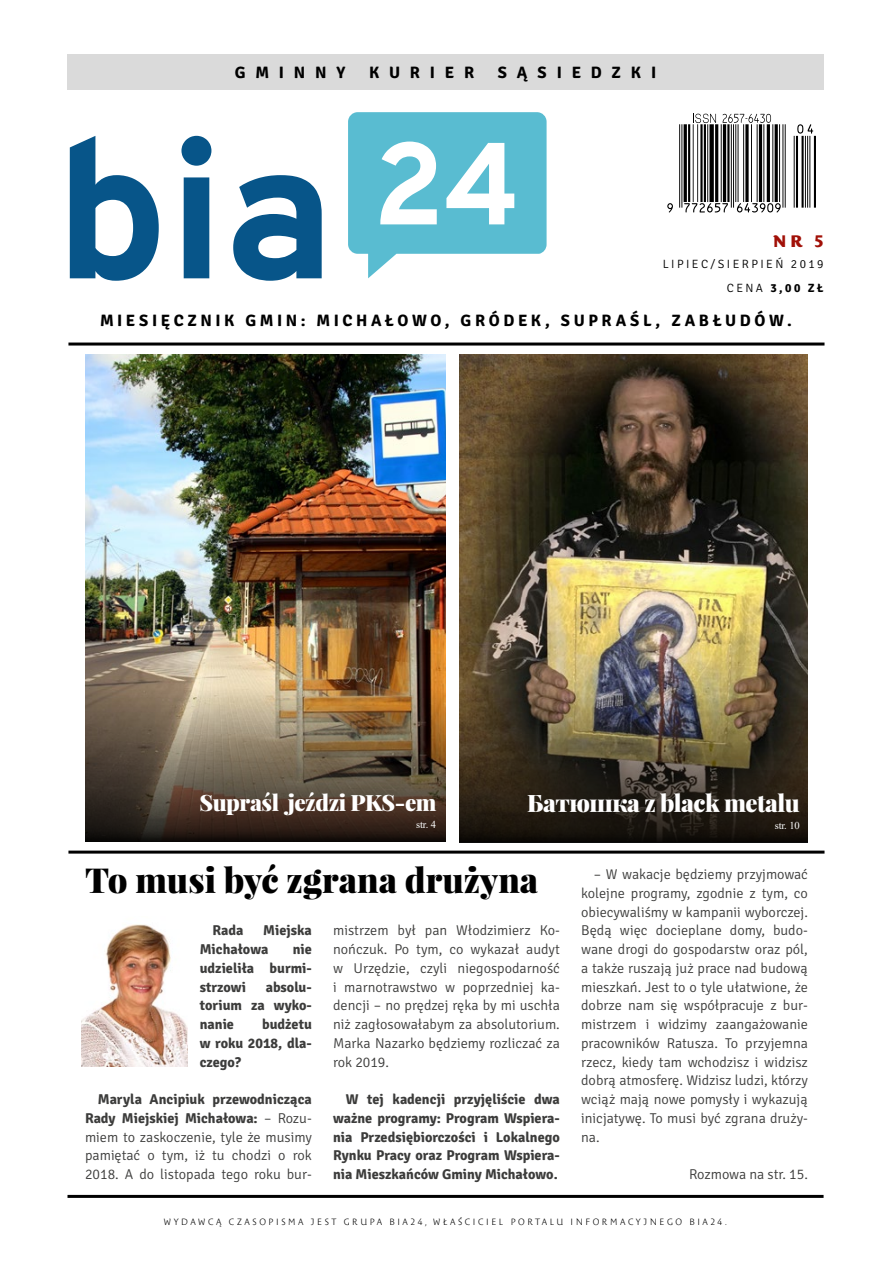
<style>
.page{position:relative;width:893px;height:1263px;background:#fff}
.page>*{position:absolute;margin:0;border:0;box-sizing:border-box;transform-origin:0 0}
.t1{font:900 34.5px "Playfair Display";color:#000}
.t2{font:900 24px "Playfair Display";letter-spacing:-.02em;color:#fff}
.t3{font:900 22.5px "Playfair Display";letter-spacing:-.02em;color:#fff}
.t4{font:700 16.5px "Signika";letter-spacing:.22em;color:#000}
.t5{font:700 16.5px "Signika";letter-spacing:.595em;color:#000}
.t6{font:800 16.5px "Costa Ptf";color:#a11007}
.t7{font:300 14.25px/18.8px "Signika";color:#3c3c3b;text-align:justify}
.t8{font:700 14.25px/18.8px "Signika";color:#3c3c3b;text-align:justify}
.t9{font:300 12px/24px "Signika";letter-spacing:.2em;color:#000;text-align:right}
.t10{font:10.5px "Times New Roman";letter-spacing:-.01em;color:#fff}
.t11{font:300 9px "Costa Ptf";letter-spacing:.28em;color:#000}
.s1{font-weight:700}
</style>
<div class="page">
<div style="left:68px;top:54px;width:756px;height:35px;background:#dadada"></div>
<hr style="left:68px;top:342px;width:756px;height:3px;background:#000">
<hr style="left:68px;top:851px;width:756px;height:3px;background:#000">
<hr style="left:68px;top:1195px;width:756px;height:3px;background:#000">
<svg style="left:70px;top:136px;width:89px;height:145px"></svg>
<svg style="left:181px;top:136px;width:30px;height:142px"></svg>
<svg style="left:233px;top:175px;width:89px;height:106px"></svg>
<svg style="left:348px;top:112px;width:199px;height:166px"></svg>
<img style="left:459px;top:354px;width:349px;height:334px">
<img style="left:85px;top:354px;width:361px;height:333px">
<img style="left:81px;top:924px;width:106px;height:143px">
<svg style="left:85px;top:687px;width:361px;height:155px;background:#685742"></svg>
<svg style="left:459px;top:688px;width:349px;height:155px;background:#3f3628"></svg>
<svg style="left:680px;top:113px;width:136px;height:97px"></svg>
<hr style="left:679px;top:124px;width:1px;height:84px;background:#000">
<hr style="left:681px;top:124px;width:1px;height:84px;background:#000">
<hr style="left:684px;top:124px;width:3px;height:78px;background:#000">
<hr style="left:688px;top:124px;width:2px;height:78px;background:#000">
<hr style="left:693px;top:124px;width:1px;height:78px;background:#000">
<hr style="left:697px;top:124px;width:1px;height:78px;background:#000">
<hr style="left:700px;top:124px;width:3px;height:78px;background:#000">
<hr style="left:704px;top:124px;width:2px;height:78px;background:#000">
<hr style="left:707px;top:124px;width:1px;height:78px;background:#000">
<div style="left:709px;top:124px;width:5px;height:78px;background:#000"></div>
<hr style="left:715px;top:124px;width:3px;height:78px;background:#000">
<hr style="left:721px;top:124px;width:1px;height:78px;background:#000">
<hr style="left:723px;top:124px;width:3px;height:78px;background:#000">
<hr style="left:727px;top:124px;width:2px;height:78px;background:#000">
<hr style="left:731px;top:124px;width:1px;height:84px;background:#000">
<hr style="left:733px;top:124px;width:1px;height:84px;background:#000">
<hr style="left:735px;top:124px;width:1px;height:78px;background:#000">
<hr style="left:738px;top:124px;width:1px;height:78px;background:#000">
<hr style="left:743px;top:124px;width:1px;height:78px;background:#000">
<svg style="left:745px;top:124px;width:4px;height:78px"></svg>
<hr style="left:751px;top:124px;width:1px;height:78px;background:#000">
<hr style="left:757px;top:124px;width:1px;height:78px;background:#000">
<hr style="left:759px;top:124px;width:3px;height:78px;background:#000">
<hr style="left:763px;top:124px;width:1px;height:78px;background:#000">
<hr style="left:767px;top:124px;width:3px;height:78px;background:#000">
<hr style="left:772px;top:124px;width:1px;height:78px;background:#000">
<hr style="left:775px;top:124px;width:3px;height:78px;background:#000">
<hr style="left:779px;top:124px;width:1px;height:78px;background:#000">
<hr style="left:782px;top:124px;width:1px;height:84px;background:#000">
<hr style="left:785px;top:124px;width:1px;height:84px;background:#000">
<hr style="left:794px;top:136px;width:1px;height:72px;background:#000">
<hr style="left:796px;top:136px;width:2px;height:72px;background:#000">
<hr style="left:801px;top:136px;width:3px;height:72px;background:#000">
<hr style="left:805px;top:136px;width:1px;height:72px;background:#000">
<hr style="left:807px;top:136px;width:1px;height:72px;background:#000">
<hr style="left:809px;top:136px;width:1px;height:72px;background:#000">
<hr style="left:814px;top:136px;width:2px;height:72px;background:#000">
<svg style="left:797px;top:124px;width:16px;height:10px"></svg>
<svg style="left:667px;top:203px;width:6px;height:9px"></svg>
<svg style="left:684px;top:203px;width:44px;height:9px"></svg>
<svg style="left:737px;top:203px;width:44px;height:9px"></svg>
<svg style="left:693px;top:113px;width:23px;height:10px"></svg>
<svg style="left:723px;top:114px;width:48px;height:9px"></svg>
<p class="t4" style="left:235px;top:63px;width:18px">Gm</p>
<p class="t4" style="left:279px;top:63px;width:68px">inny</p>
<p class="t4" style="left:369px;top:63px;width:103px">kur ier</p>
<p class="t5" style="left:498px;top:63px;width:160px">sąsiedzki</p>
<p class="t6" style="left:772px;top:232px;width:53px">Nr 5</p>
<p class="t9" style="left:663px;top:253px;width:162px">lipiec/sier pień 2019<br>Cena <span class="s1">3,00 zł</span></p>
<p class="t4" style="left:100px;top:311px;width:693px">Miesięcznik gmin: Micha łowo, Gr ódek, Supra śl, Za błudów.</p>
<h3 class="t3" style="left:199px;top:787px;width:238px">Supraśl jeździ PKS-em</h3>
<h2 class="t2" style="left:527px;top:788px;width:274px">Батюшка z black metalu</h2>
<p class="t10" style="left:416px;top:816px;width:21px">str. 4</p>
<p class="t10" style="left:775px;top:818px;width:27px">str. 10</p>
<h1 class="t1" style="left:85px;top:858px;width:455px">To musi być zgrana drużyna</h1>
<p class="t8" style="left:200px;top:921px;width:114px;text-indent:63px">Miejska<br>Michałowa</p>
<p class="t8" style="left:213px;top:921px;width:32px">Rada</p>
<p class="t8" style="left:200px;top:940px;width:114px;text-indent:93px">nie udzieliła burmi&shy;strzowi</p>
<p class="t8" style="left:200px;top:978px;width:114px;text-indent:66px">absolu&shy;torium za wyko&shy;nanie</p>
<p class="t8" style="left:200px;top:1015px;width:114px;text-indent:62px">budżetu w roku 2018, dla&shy;czego?</p>
<p class="t7" style="left:85px;top:1090px;width:228px;text-indent:13px"><span class="s1">Maryla Ancipiuk przewodnicząca Rady Miejskiej Michałowa:</span> – Rozu&shy;miem to zaskoczenie, tyle że musimy pamiętać o tym, iż tu chodzi o rok 2018. A do listopada tego roku bur-</p>
<p class="t7" style="left:333px;top:921px;width:228px">mistrzem był pan Włodzimierz Ko&shy;nończuk. Po tym, co wykazał audyt w Urzędzie, czyli niegospodarność i marnotrawstwo w poprzedniej ka&shy;dencji – no prędzej ręka by mi uschła niż zagłosowałabym za absolutorium.<br>Marka N azarko będziemy rozliczać za rok 2019.</p>
<p class="t8" style="left:333px;top:1090px;width:228px;text-indent:13px">W tej kadencji przyjęliście dwa ważne programy: Program Wspiera&shy;nia Przedsiębiorczości i Lokalnego Rynku Pracy oraz Program Wspiera&shy;nia Mieszkańców Gminy Michałowo.</p>
<p class="t7" style="left:581px;top:865px;width:228px;text-indent:13px">– W wakacje będziemy przyjmować kolejne programy, zgodnie z tym, co obiecywaliśmy w kampanii wyborczej.<br>Będą więc docieplane domy, budo&shy;wane drogi do gospodarstw oraz pól, a także ruszają już prace nad budową mieszkań. Jest to o tyle ułatwione, że dobrze nam się współpracuje z bur&shy;mistrzem i widzimy zaangażowanie pracowników Ratusza. To przyjemna rzecz, kiedy tam wchodzisz i widzisz dobrą atmosferę. Widzisz ludzi, którzy wciąż mają nowe pomysły i wykazują inicjatywę. To musi być zgrana druży&shy;na.</p>
<p class="t7" style="left:689px;top:1165px;width:120px">Rozmowa na str. 15.</p>
<p class="t11" style="left:164px;top:1215px;width:565px">WYDAWCĄ CZASOPISMA JEST GRUPA BIA 24, WŁAŚCICIEL P ORTALU I NFORMACYJNEG O BIA 24.</p>
</div>
